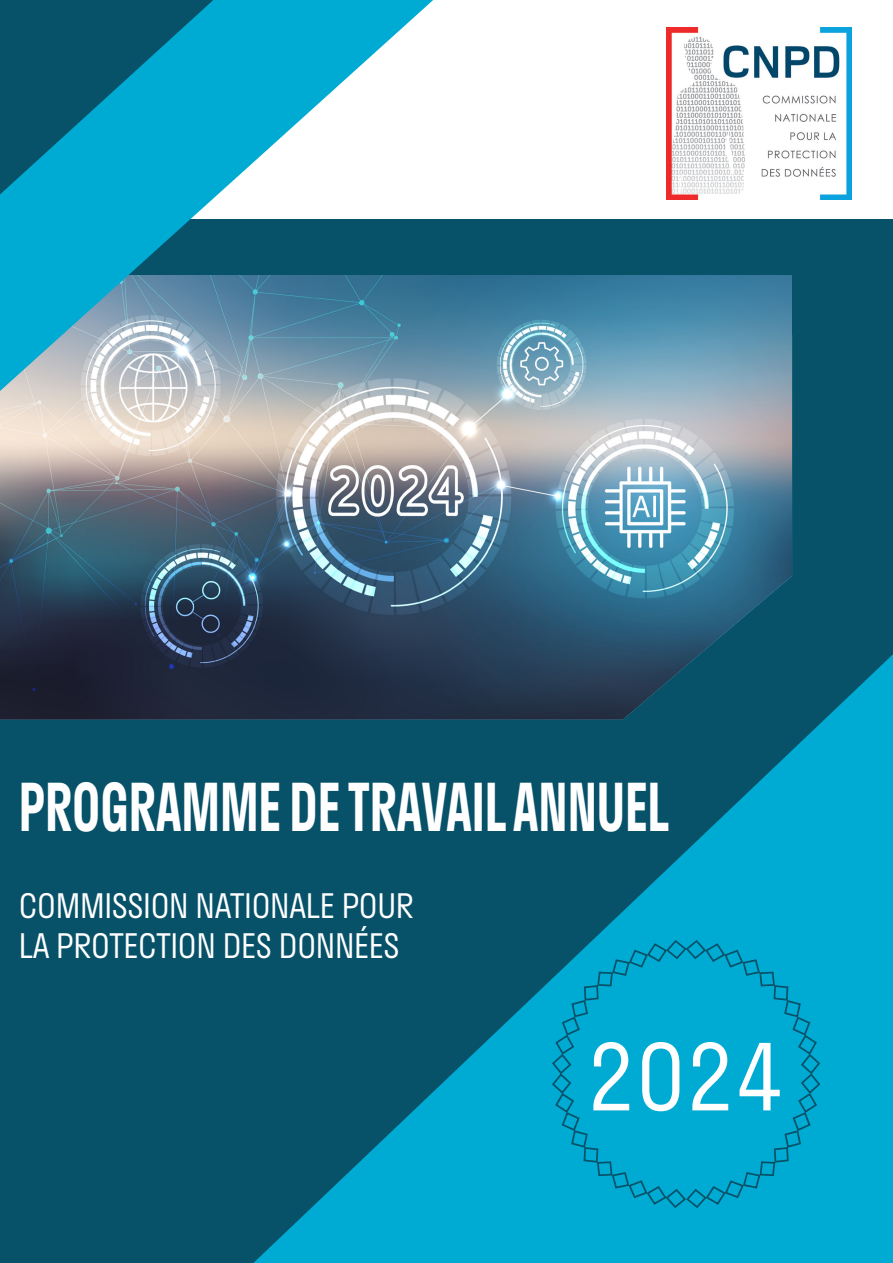
<style>
.page{position:relative;width:893px;height:1263px;background:#fff}
.page>*{position:absolute;margin:0;border:0;box-sizing:border-box;transform-origin:0 0}
.Text_Center{font:300 90px "Stratos";color:#fff}
.Text_Left_Justify{font:600 64.35px "Stratos";color:#fff;scale:.77 1}
.Text_Left_Justify-2{font:300 33px "Stratos";letter-spacing:-.01em;color:#fff}
</style>
<div class="page">
<div style="left:0;top:334px;width:893px;height:929px;background:#075269"></div>
<img style="left:0;top:275px;width:792px;height:445px">
<div style="left:84px;top:219px;width:809px;height:56px;background:#075269"></div>
<div style="left:0;top:720px;width:627px;height:180px;background:#075269"></div>
<div style="left:792px;top:264px;width:101px;height:70px;background:#075269"></div>
<svg style="left:0;top:0;width:433px;height:391px"></svg>
<svg style="left:253px;top:654px;width:640px;height:609px;fill:#075269"></svg>
<svg style="left:551px;top:939px;width:270px;height:270px;background:#00a5cc"></svg>
<svg style="left:0;top:0;width:213px;height:194px;background:#037e9d"></svg>
<img style="left:666px;top:27px;width:185px;height:172px">
<p class="Text_Left_Justify" style="left:19px;top:755px;width:846px">PROGRAMME DE TRAVAIL ANNUEL</p>
<p class="Text_Left_Justify-2" style="left:19px;top:879px;width:397px">COMMISSION NATIONALE POUR</p>
<p class="Text_Left_Justify-2" style="left:19px;top:919px;width:382px">LA PROTECTION DES DONNÉES</p>
<p class="Text_Center" style="left:587px;top:1005px;width:199px">2024</p>
</div>
